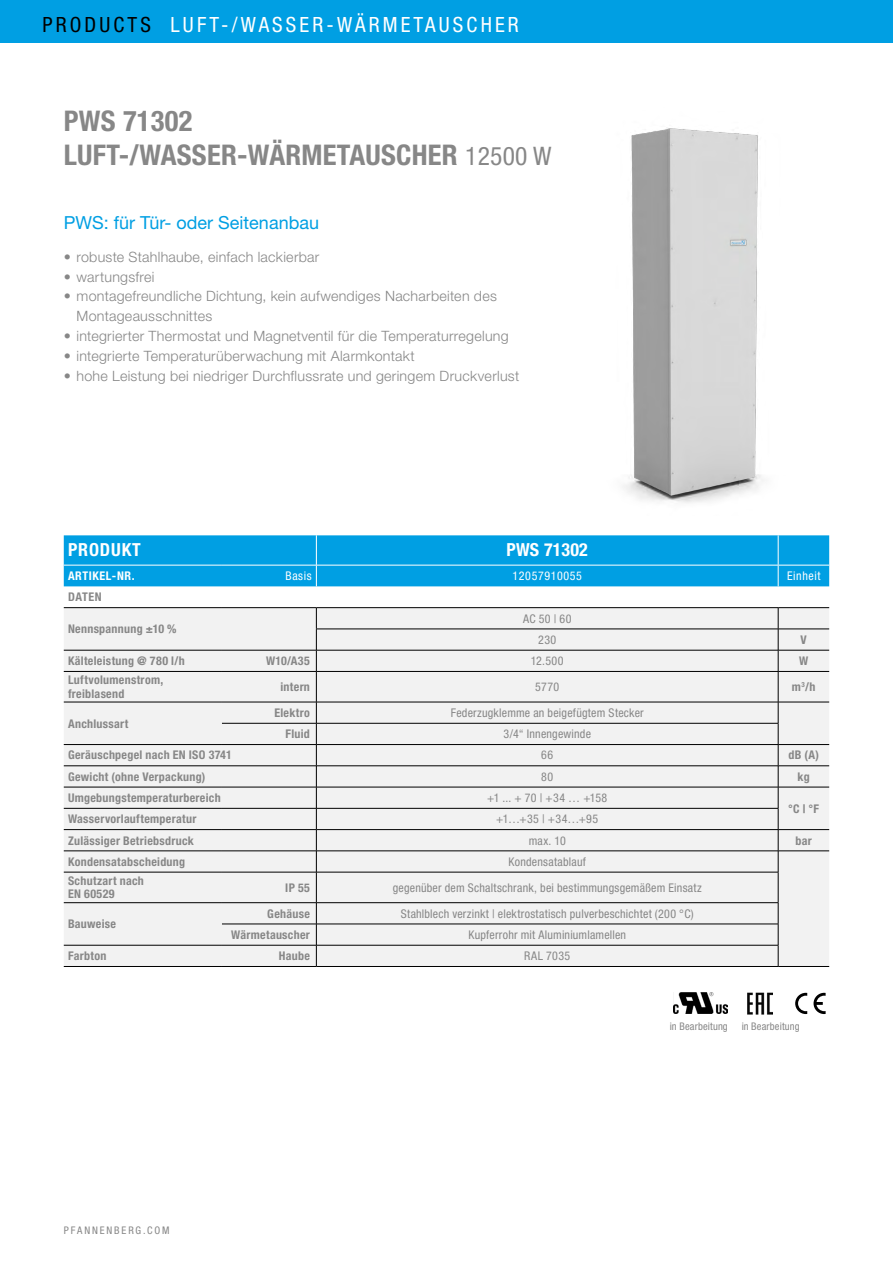
<style>
.page{position:relative;width:893px;height:1263px;background:#fff}
.page>*{position:absolute;margin:0;border:0;box-sizing:border-box;transform-origin:0 0}
.t1{font:700 condensed 28.5px/34.2px "Helvetica Neue LTW1 G";letter-spacing:.01em;color:#878787}
.t2{font:condensed 21px "Helvetica Neue LTW1 G";letter-spacing:.15em;color:#fff}
.t3{font:18px "Helvetica Neue LT Std";color:#009fe3}
.t4{font:700 condensed 18px "Helvetica Neue LTW1 G";letter-spacing:.025em;color:#fff}
.t5{font:700 condensed 18px "Helvetica Neue LTW1 G";letter-spacing:.05em;color:#fff}
.t6{font:300 14.25px/19.8px "Helvetica Neue LT Std";letter-spacing:.02em;color:#878787}
.t7{font:700 condensed 12px/13.5px "Helvetica Neue LTW1 G";letter-spacing:.025em;color:#878787}
.t8{font:condensed 12px/21.3px "Helvetica Neue LTW1 G";letter-spacing:.02em;color:#878787;text-align:center}
.t9{font:condensed 12px "Helvetica Neue LTW1 G";letter-spacing:.05em;color:#fff}
.t10{font:700 condensed 12px "Helvetica Neue LTW1 G";letter-spacing:.05em;color:#fff}
.t11{font:condensed 10.5px "Helvetica Neue LTW1 G";letter-spacing:.02em;color:#878787}
.t12{font:condensed 10.5px "Helvetica Neue LTW1 G";letter-spacing:.18em;color:#878787}
.s1{color:#000}
.s2{font-weight:400;font-size:25.5px}
</style>
<div class="page">
<div style="left:0;top:0;width:893px;height:43px;background:#009fe3"></div>
<div style="left:64px;top:608px;width:252px;height:358px;background:#f2f2f2"></div>
<div style="left:317px;top:608px;width:512px;height:358px;background:#f2f2f2"></div>
<hr style="left:64px;top:671px;width:158px;height:1px;background:#000">
<hr style="left:222px;top:671px;width:94px;height:1px;background:#000">
<hr style="left:64px;top:744px;width:158px;height:1px;background:#000">
<hr style="left:222px;top:744px;width:94px;height:1px;background:#000">
<hr style="left:64px;top:765px;width:158px;height:1px;background:#000">
<hr style="left:222px;top:765px;width:94px;height:1px;background:#000">
<hr style="left:222px;top:872px;width:94px;height:1px;background:#000">
<hr style="left:778px;top:607px;width:51px;height:1px;background:#000">
<hr style="left:778px;top:629px;width:51px;height:1px;background:#000">
<hr style="left:778px;top:671px;width:51px;height:1px;background:#000">
<hr style="left:222px;top:945px;width:94px;height:1px;background:#000">
<hr style="left:64px;top:607px;width:158px;height:1px;background:#000">
<hr style="left:222px;top:607px;width:94px;height:1px;background:#000">
<hr style="left:222px;top:650px;width:94px;height:1px;background:#000">
<hr style="left:316px;top:872px;width:1px;height:30px;background:#000">
<hr style="left:64px;top:650px;width:158px;height:1px;background:#000">
<hr style="left:64px;top:787px;width:158px;height:1px;background:#000">
<hr style="left:222px;top:787px;width:94px;height:1px;background:#000">
<hr style="left:64px;top:850px;width:158px;height:1px;background:#000">
<hr style="left:222px;top:850px;width:94px;height:1px;background:#000">
<hr style="left:64px;top:872px;width:158px;height:1px;background:#000">
<hr style="left:778px;top:650px;width:51px;height:1px;background:#000">
<hr style="left:778px;top:872px;width:1px;height:30px;background:#000">
<hr style="left:64px;top:945px;width:158px;height:1px;background:#000">
<hr style="left:316px;top:945px;width:462px;height:1px;background:#000">
<hr style="left:778px;top:787px;width:51px;height:1px;background:#000">
<svg style="left:316px;top:703px;width:1px;height:169px"></svg>
<svg style="left:316px;top:903px;width:1px;height:63px"></svg>
<hr style="left:316px;top:672px;width:1px;height:30px;background:#000">
<svg style="left:778px;top:903px;width:1px;height:63px"></svg>
<hr style="left:316px;top:808px;width:462px;height:1px;background:#000">
<hr style="left:316px;top:829px;width:462px;height:1px;background:#000">
<hr style="left:64px;top:808px;width:158px;height:1px;background:#000">
<hr style="left:222px;top:808px;width:94px;height:1px;background:#000">
<hr style="left:64px;top:829px;width:158px;height:1px;background:#000">
<hr style="left:222px;top:829px;width:94px;height:1px;background:#000">
<hr style="left:778px;top:829px;width:51px;height:1px;background:#000">
<hr style="left:316px;top:671px;width:462px;height:1px;background:#000">
<hr style="left:778px;top:672px;width:1px;height:30px;background:#000">
<hr style="left:316px;top:723px;width:462px;height:1px;background:#000">
<hr style="left:778px;top:765px;width:51px;height:1px;background:#000">
<hr style="left:316px;top:924px;width:462px;height:1px;background:#000">
<hr style="left:316px;top:650px;width:462px;height:1px;background:#000">
<hr style="left:316px;top:850px;width:462px;height:1px;background:#000">
<hr style="left:316px;top:872px;width:462px;height:1px;background:#000">
<hr style="left:222px;top:723px;width:94px;height:1px;background:#000">
<hr style="left:222px;top:924px;width:94px;height:1px;background:#000">
<hr style="left:222px;top:702px;width:94px;height:1px;background:#000">
<hr style="left:222px;top:902px;width:94px;height:1px;background:#000">
<hr style="left:222px;top:966px;width:94px;height:1px;background:#000">
<hr style="left:64px;top:702px;width:158px;height:1px;background:#000">
<hr style="left:316px;top:702px;width:462px;height:1px;background:#000">
<hr style="left:778px;top:702px;width:51px;height:1px;background:#000">
<hr style="left:316px;top:744px;width:462px;height:1px;background:#000">
<hr style="left:778px;top:744px;width:51px;height:1px;background:#000">
<hr style="left:64px;top:902px;width:158px;height:1px;background:#000">
<hr style="left:316px;top:902px;width:462px;height:1px;background:#000">
<hr style="left:64px;top:966px;width:158px;height:1px;background:#000">
<hr style="left:316px;top:966px;width:462px;height:1px;background:#000">
<div style="left:64px;top:535px;width:765px;height:51px;background:#009fe3"></div>
<hr style="left:316px;top:607px;width:462px;height:1px;background:#000">
<hr style="left:316px;top:629px;width:462px;height:1px;background:#000">
<svg style="left:316px;top:608px;width:1px;height:63px"></svg>
<svg style="left:778px;top:608px;width:1px;height:63px"></svg>
<hr style="left:316px;top:765px;width:462px;height:1px;background:#000">
<svg style="left:778px;top:702px;width:1px;height:170px"></svg>
<hr style="left:316px;top:787px;width:462px;height:1px;background:#000">
<hr style="left:778px;top:850px;width:51px;height:1px;background:#000">
<hr style="left:778px;top:966px;width:51px;height:1px;background:#000">
<img style="left:623px;top:128px;width:141px;height:375px">
<img style="left:747px;top:993px;width:25px;height:21px">
<img style="left:673px;top:993px;width:55px;height:21px">
<svg style="left:795px;top:993px;width:12px;height:21px"></svg>
<svg style="left:813px;top:993px;width:13px;height:21px"></svg>
<h2 class="t2" style="left:43px;top:12px;width:478px"><span class="s1">PRODUCTS</span> LUFT-/WASSER-WÄRMETAUSCHER</h2>
<h1 class="t1" style="left:64px;top:104px;width:489px">PWS 71302<br>LUFT-/WASSER-WÄRMETAUSCHER <span class="s2">12500 W</span></h1>
<h3 class="t3" style="left:64px;top:212px;width:257px">PWS: für Tür- oder Seitenanbau</h3>
<p class="t6" style="left:64px;top:246px;width:257px">• robuste Stahlhaube, einfach lackierbar</p>
<p class="t6" style="left:64px;top:266px;width:92px">• wartungsfrei</p>
<p class="t6" style="left:77px;top:286px;width:422px;text-indent:-13px">• montagefreundliche Dichtung, kein aufwendiges Nacharbeiten des<br>Montageausschnittes</p>
<p class="t6" style="left:64px;top:326px;width:446px">• integrierter Thermostat und Magnetventil für die Temperaturregelung</p>
<p class="t6" style="left:64px;top:345px;width:353px">• integrierte Temperaturüberwachung mit Alarmkontakt</p>
<p class="t6" style="left:64px;top:365px;width:457px">• hohe Leistung bei niedriger Durchflussrate und geringem Druckverlust</p>
<h3 class="t5" style="left:68px;top:539px;width:74px">PRODUKT</h3>
<h3 class="t4" style="left:507px;top:539px;width:83px">PWS 71302</h3>
<p class="t10" style="left:68px;top:569px;width:68px">ARTIKEL-NR.</p>
<p class="t9" style="left:286px;top:569px;width:28px">Basis</p>
<p class="t9" style="left:513px;top:569px;width:71px">12057910055</p>
<p class="t9" style="left:787px;top:569px;width:35px">Einheit</p>
<p class="t7" style="left:68px;top:590px;width:35px">DATEN</p>
<p class="t7" style="left:68px;top:622px;width:110px">Nennspannung ±10 %</p>
<p class="t8" style="left:523px;top:608px;width:50px">AC 50 | 60<br>230</p>
<p class="t7" style="left:801px;top:633px;width:8px">V</p>
<p class="t7" style="left:68px;top:654px;width:118px">Kälteleistung @ 780 l/h</p>
<p class="t7" style="left:266px;top:654px;width:45px">W10/A35</p>
<p class="t8" style="left:531px;top:650px;width:34px">12.500</p>
<p class="t7" style="left:799px;top:654px;width:11px">W</p>
<p class="t7" style="left:68px;top:673px;width:97px">Luftvolumenstrom, freiblasend</p>
<p class="t7" style="left:280px;top:680px;width:31px">intern</p>
<p class="t8" style="left:535px;top:676px;width:26px">5770</p>
<p class="t7" style="left:792px;top:680px;width:25px">m<sup>3</sup>/h</p>
<p class="t7" style="left:68px;top:717px;width:62px">Anchlussart</p>
<p class="t7" style="left:274px;top:706px;width:37px">Elektro</p>
<p class="t8" style="left:451px;top:702px;width:195px">Federzugklemme an beigefügtem Stecker</p>
<p class="t7" style="left:286px;top:727px;width:26px">Fluid</p>
<p class="t8" style="left:503px;top:723px;width:89px">3/4“ Innengewinde</p>
<p class="t7" style="left:68px;top:748px;width:165px">Geräuschpegel nach EN ISO 3741</p>
<p class="t8" style="left:541px;top:745px;width:13px">66</p>
<p class="t7" style="left:788px;top:748px;width:32px">dB (A)</p>
<p class="t7" style="left:68px;top:770px;width:139px">Gewicht (ohne Verpackung)</p>
<p class="t8" style="left:541px;top:766px;width:13px">80</p>
<p class="t7" style="left:798px;top:770px;width:14px">kg</p>
<p class="t7" style="left:68px;top:791px;width:154px">Umgebungstemperaturbereich</p>
<p class="t8" style="left:487px;top:787px;width:122px">+1 ... + 70 | +34 … +158</p>
<p class="t7" style="left:788px;top:802px;width:32px">°C | °F</p>
<p class="t7" style="left:68px;top:812px;width:130px">Wasservorlauftemperatur</p>
<p class="t8" style="left:496px;top:808px;width:103px">+1…+35 | +34…+95</p>
<p class="t7" style="left:68px;top:833px;width:127px">Zulässiger Betriebsdruck</p>
<p class="t8" style="left:529px;top:830px;width:39px">max. 10</p>
<p class="t7" style="left:795px;top:833px;width:18px">bar</p>
<p class="t7" style="left:68px;top:855px;width:119px">Kondensatabscheidung</p>
<p class="t8" style="left:508px;top:851px;width:79px">Kondensatablauf</p>
<p class="t7" style="left:68px;top:874px;width:77px">Schutzart nach<br>EN 60529</p>
<p class="t7" style="left:285px;top:881px;width:26px">IP 55</p>
<p class="t8" style="left:393px;top:877px;width:310px">gegenüber dem Schaltschrank, bei bestimmungsgemäßem Einsatz</p>
<p class="t7" style="left:68px;top:917px;width:50px">Bauweise</p>
<p class="t7" style="left:267px;top:907px;width:44px">Gehäuse</p>
<p class="t8" style="left:401px;top:903px;width:295px">Stahlblech verzinkt | elektrostatisch pulverbeschichtet (200 °C)</p>
<p class="t7" style="left:231px;top:928px;width:80px">Wärmetauscher</p>
<p class="t8" style="left:468px;top:924px;width:159px">Kupferrohr mit Aluminiumlamellen</p>
<p class="t7" style="left:68px;top:949px;width:40px">Farbton</p>
<p class="t7" style="left:279px;top:949px;width:33px">Haube</p>
<p class="t8" style="left:524px;top:945px;width:48px">RAL 7035</p>
<p class="t12" style="left:64px;top:1224px;width:107px">PFANNENBERG.COM</p>
<p class="t11" style="left:670px;top:1020px;width:60px">in Bearbeitung</p>
<p class="t11" style="left:742px;top:1020px;width:60px">in Bearbeitung</p>
</div>
